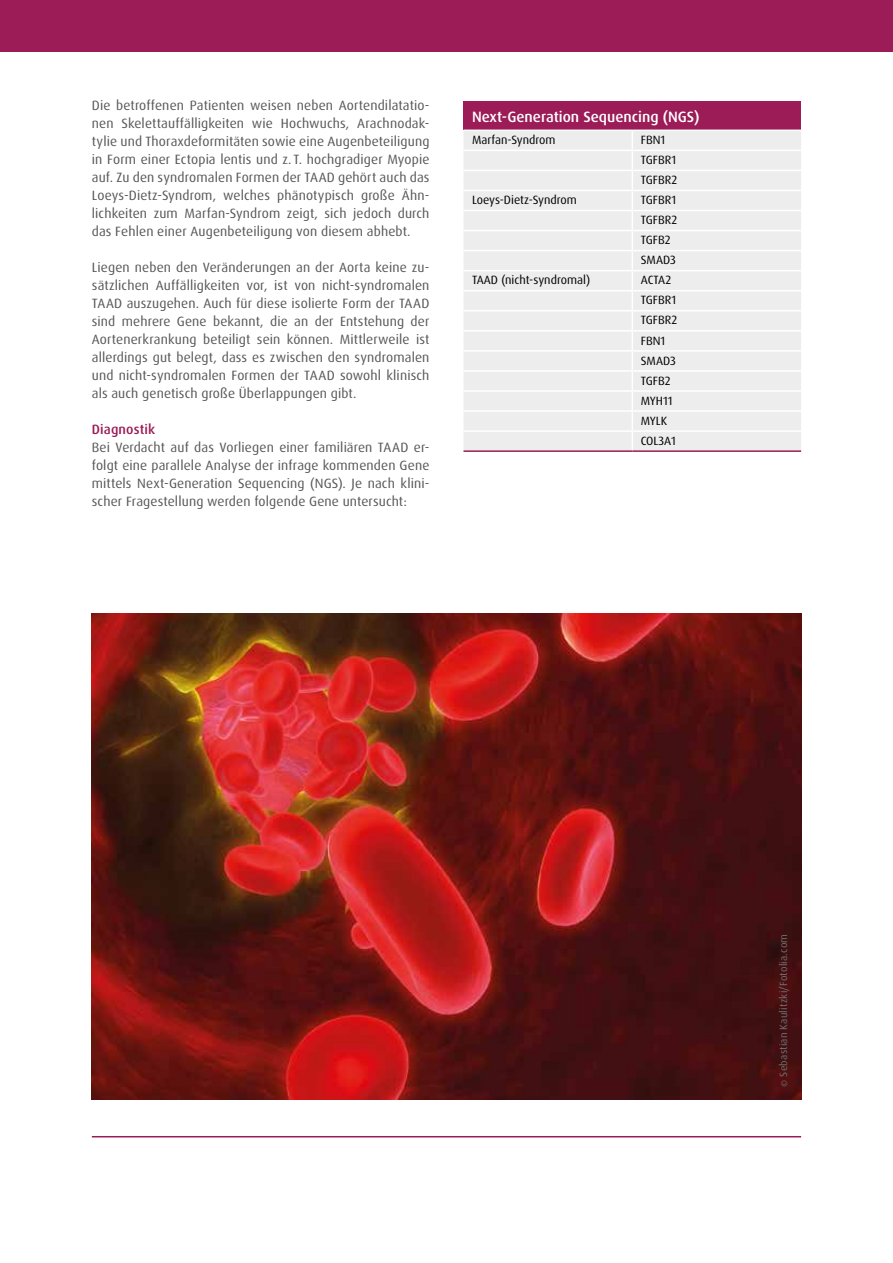
<style>
.page{position:relative;width:893px;height:1263px;background:#fff}
.page>*{position:absolute;margin:0;border:0;box-sizing:border-box;transform-origin:0 0}
.t1{font:500 15px "Dax OT";color:#fff}
.t2{font:13.5px/18px "Dax OT";letter-spacing:.01em;color:#575756;text-align:justify}
.t3{font:500 13.5px "Dax OT";letter-spacing:.01em;color:#9b1c57}
.t4{font:12px/20.1px "Dax OT";color:#000}
.t5{font:10.5px "Dax OT";letter-spacing:.02em;color:#706f6f}
</style>
<div class="page">
<div style="left:0;top:0;width:893px;height:51px;background:#9b1c57"></div>
<hr style="left:92px;top:1136px;width:709px;height:1px;background:#9b1c57">
<img style="left:92px;top:614px;width:709px;height:486px">
<div style="left:463px;top:102px;width:338px;height:28px;background:#9b1c57"></div>
<div style="left:464px;top:131px;width:337px;height:319px;background:#ededed"></div>
<hr style="left:463px;top:150px;width:169px;height:1px;background:#fff">
<hr style="left:632px;top:150px;width:169px;height:1px;background:#fff">
<hr style="left:463px;top:170px;width:169px;height:1px;background:#fff">
<hr style="left:632px;top:170px;width:169px;height:1px;background:#fff">
<hr style="left:463px;top:190px;width:169px;height:1px;background:#fff">
<hr style="left:632px;top:190px;width:169px;height:1px;background:#fff">
<hr style="left:463px;top:210px;width:169px;height:1px;background:#fff">
<hr style="left:632px;top:210px;width:169px;height:1px;background:#fff">
<hr style="left:463px;top:230px;width:169px;height:1px;background:#fff">
<hr style="left:632px;top:230px;width:169px;height:1px;background:#fff">
<hr style="left:463px;top:250px;width:169px;height:1px;background:#fff">
<hr style="left:632px;top:250px;width:169px;height:1px;background:#fff">
<hr style="left:463px;top:270px;width:169px;height:1px;background:#fff">
<hr style="left:632px;top:270px;width:169px;height:1px;background:#fff">
<hr style="left:463px;top:290px;width:169px;height:1px;background:#fff">
<hr style="left:632px;top:290px;width:169px;height:1px;background:#fff">
<hr style="left:463px;top:310px;width:169px;height:1px;background:#fff">
<hr style="left:632px;top:310px;width:169px;height:1px;background:#fff">
<hr style="left:463px;top:330px;width:169px;height:2px;background:#fff">
<hr style="left:632px;top:330px;width:169px;height:2px;background:#fff">
<hr style="left:463px;top:350px;width:169px;height:2px;background:#fff">
<hr style="left:632px;top:350px;width:169px;height:2px;background:#fff">
<hr style="left:463px;top:370px;width:169px;height:2px;background:#fff">
<hr style="left:632px;top:370px;width:169px;height:2px;background:#fff">
<hr style="left:463px;top:390px;width:169px;height:2px;background:#fff">
<hr style="left:632px;top:390px;width:169px;height:2px;background:#fff">
<hr style="left:463px;top:410px;width:169px;height:2px;background:#fff">
<hr style="left:632px;top:410px;width:169px;height:2px;background:#fff">
<hr style="left:463px;top:430px;width:169px;height:2px;background:#fff">
<hr style="left:632px;top:430px;width:169px;height:2px;background:#fff">
<svg style="left:632px;top:131px;width:1px;height:319px"></svg>
<hr style="left:463px;top:450px;width:169px;height:2px;background:#9b1c57">
<hr style="left:632px;top:450px;width:169px;height:2px;background:#9b1c57">
<p class="t2" style="left:92px;top:96px;width:339px">Die betroffenen Patienten weisen neben Aortendilatatio&shy;nen Skelettauffälligkeiten wie Hochwuchs, Arachnodak&shy;tylie und Thoraxdeformitäten sowie eine Augenbeteiligung in Form einer Ectopia lentis und z. T. hochgradiger Myopie auf. Zu den syndromalen Formen der TAAD gehört auch das Loeys-Dietz-Syndrom, welches phänotypisch große Ähn&shy;lichkeiten zum Marfan-Syndrom zeigt, sich jedoch durch das Fehlen einer Augenbeteiligung von diesem abhebt.</p>
<p class="t2" style="left:92px;top:258px;width:339px">Liegen neben den Veränderungen an der Aorta keine zu&shy;sätzlichen Auffälligkeiten vor, ist von nicht-syndromalen TAAD auszugehen. Auch für diese isolierte Form der TAAD sind mehrere Gene bekannt, die an der Entstehung der Aortenerkrankung beteiligt sein können. Mittlerweile ist allerdings gut belegt, dass es zwischen den syndromalen und nicht-syndromalen Formen der TAAD sowohl klinisch als auch genetisch große Überlappungen gibt.</p>
<p class="t3" style="left:92px;top:421px;width:65px">Diagnostik</p>
<p class="t2" style="left:92px;top:438px;width:339px">Bei Verdacht auf das Vorliegen einer familiären TAAD er&shy;folgt eine parallele Analyse der infrage kommenden Gene mittels Next-Generation Sequencing (NGS). Je nach klini&shy;scher Fragestellung werden folgende Gene untersucht:</p>
<p class="t1" style="left:472px;top:107px;width:229px">Next-Generation Sequencing (NGS)</p>
<p class="t4" style="left:472px;top:130px;width:85px">Marfan-Syndrom</p>
<p class="t4" style="left:641px;top:130px;width:38px">FBN1<br>TGFBR1<br>TGFBR2</p>
<p class="t4" style="left:472px;top:190px;width:106px">Loeys-Dietz-Syndrom</p>
<p class="t4" style="left:641px;top:190px;width:38px">TGFBR1<br>TGFBR2<br>TGFB2<br>SMAD3</p>
<p class="t4" style="left:472px;top:270px;width:120px">TAAD (nicht-syndromal)</p>
<p class="t4" style="left:641px;top:270px;width:38px">ACTA2<br>TGFBR1<br>TGFBR2<br>FBN1<br>SMAD3<br>TGFB2<br>MYH11<br>MYLK<br>COL3A1</p>
<p class="t5" style="left:777px;top:1086px;width:154px;rotate:-90deg">© Sebastian Kaulitzki/Fotolia.com</p>
</div>
